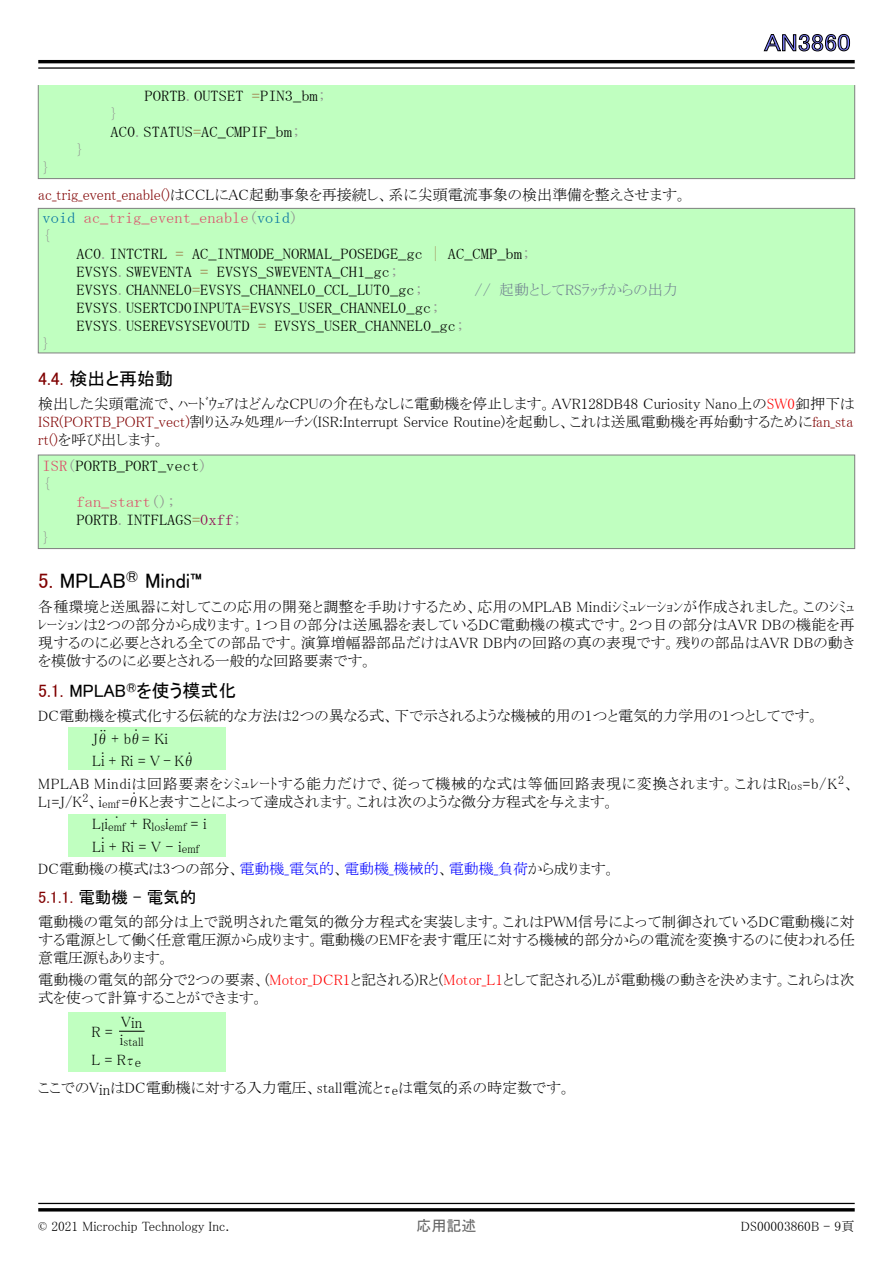
<style>
.page{position:relative;width:893px;height:1263px;background:#fff}
.page>*{position:absolute;margin:0;border:0;box-sizing:border-box;transform-origin:0 0}
.t1{font:24px "MS P Gothic";color:#8080ff;scale:1.1 1}
.t2{font:21px "MS P Gothic";color:#000}
.t3{font:18px "MS P Gothic";color:#000}
.t4{font:16.5px "MS P Gothic";color:#000}
.t5{font:15px/18px "MS P Mincho";color:#000;text-align:justify}
.t6{font:15px/18px "MS Mincho";color:#000;scale:1.1 1}
.t7{font:15px "MS P Mincho";letter-spacing:.045em;color:#000}
.t8{font:15px/18px "MS Mincho";color:#dd4a68;scale:1.1 1}
.t9{font:15px "MS P Mincho";color:#708090}
.t10{font:15px "MS Mincho";color:#909090;scale:1.1 1}
.t11{font:15px "MS P Gothic";color:#646464}
.t12{font:13.5px "MS P Mincho";color:#000}
.t13{font:12px "MS P Mincho";color:#000}
.s1{color:#909090}
.s2{color:#9a6e3a}
.s3{color:#800000}
.s4{color:#0070a0}
.s5{font-family:"MS Mincho"}
.s6{color:#f00}
.s7{color:#dd4a68}
.s8{color:#900050}
.s9{font-size:15px}
.s10{color:#00f}
</style>
<div class="page">
<svg style="left:764px;top:34px;width:86px;height:17px"></svg>
<hr style="left:38px;top:60px;width:817px;height:3px;background:#000">
<hr style="left:38px;top:67px;width:817px;height:2px;background:#000">
<hr style="left:38px;top:1203px;width:817px;height:1px;background:#000">
<hr style="left:38px;top:1208px;width:817px;height:3px;background:#000">
<div style="left:38px;top:208px;width:817px;height:145px;background:#c0ffc0"></div>
<div style="left:38px;top:208px;width:817px;height:145px;border:1px solid #808080"></div>
<div style="left:38px;top:85px;width:817px;height:94px;background:#c0ffc0"></div>
<div style="left:38px;top:85px;width:817px;height:94px;border:1px solid #808080"></div>
<div style="left:38px;top:455px;width:817px;height:94px;background:#c0ffc0"></div>
<div style="left:38px;top:455px;width:817px;height:94px;border:1px solid #808080"></div>
<div style="left:68px;top:727px;width:157px;height:43px;background:#c0ffc0"></div>
<div style="left:68px;top:814px;width:157px;height:43px;background:#c0ffc0"></div>
<div style="left:68px;top:1012px;width:157px;height:59px;background:#c0ffc0"></div>
<svg style="left:119px;top:1031px;width:26px;height:1px"></svg>
<p class="t10" style="left:43px;top:160px;width:9px">}</p>
<p class="t10" style="left:77px;top:142px;width:9px">}</p>
<p class="t6" style="left:145px;top:87px;width:167px">PORTB<span class="s1">.</span>OUTSET <span class="s2">=</span>PIN3_bm<span class="s1">;</span></p>
<p class="t6" style="left:111px;top:105px;width:174px"><span class="s1">}<br></span>AC0<span class="s1">.</span>STATUS<span class="s2">=</span>AC_CMPIF_bm<span class="s1">;</span></p>
<p class="t5" style="left:38px;top:186px;width:650px"><span class="s3">ac_trig_event_enable()</span>はCCLにAC起動事象を再接続し、系に尖頭電流事象の検出準備を整えさせます。</p>
<p class="t8" style="left:43px;top:209px;width:234px"><span class="s4">void</span> ac_trig_event_enable<span class="s1">(</span><span class="s4">void</span><span class="s1">) {</span></p>
<p class="t6" style="left:77px;top:245px;width:414px">AC0<span class="s1">.</span>INTCTRL <span class="s2">=</span> AC_INTMODE_NORMAL_POSEDGE_gc <span class="s2">|</span> AC_CMP_bm<span class="s1">;<br></span>EVSYS<span class="s1">.</span>SWEVENTA <span class="s2">=</span> EVSYS_SWEVENTA_CH1_gc<span class="s1">;<br></span>EVSYS<span class="s1">.</span>CHANNEL0<span class="s2">=</span>EVSYS_CHANNEL0_CCL_LUT0_gc<span class="s1">;</span></p>
<p class="t9" style="left:475px;top:282px;width:205px"><span class="s5">//</span> 起動としてRSﾗｯﾁからの出力</p>
<p class="t10" style="left:43px;top:336px;width:9px">}</p>
<p class="t6" style="left:77px;top:299px;width:354px">EVSYS<span class="s1">.</span>USERTCD0INPUTA<span class="s2">=</span>EVSYS_USER_CHANNEL0_gc<span class="s1">;<br></span>EVSYS<span class="s1">.</span>USEREVSYSEVOUTD <span class="s2">=</span> EVSYS_USER_CHANNEL0_gc<span class="s1">;</span></p>
<h1 class="t1" style="left:764px;top:30px;width:80px">AN3860</h1>
<p class="t3" style="left:38px;top:370px;width:136px"><span class="s3">4.4.</span> 検出と再始動</p>
<p class="t5" style="left:38px;top:395px;width:818px">検出した尖頭電流で、ﾊｰﾄﾞｳｪｱはどんなCPUの介在もなしに電動機を停止します。AVR128DB48 Curiosity Nano上の<span class="s6">SW0</span>釦押下は<span class="s3">ISR(PORTB_PORT_vect)</span>割り込み処理ﾙｰﾁﾝ(ISR:Interrupt Service Routine)を起動し、これは送風電動機を再始動するために<span class="s3">fan_sta rt()</span>を呼び出します。</p>
<p class="t6" style="left:43px;top:457px;width:151px"><span class="s7">ISR</span><span class="s1">(</span>PORTB_PORT_vect<span class="s1">)</span></p>
<p class="t10" style="left:43px;top:476px;width:9px">{</p>
<p class="t8" style="left:77px;top:493px;width:92px">fan_start<span class="s1">();</span></p>
<p class="t6" style="left:77px;top:511px;width:152px">PORTB<span class="s1">.</span>INTFLAGS<span class="s2">=</span><span class="s8">0xff</span><span class="s1">;</span></p>
<p class="t10" style="left:43px;top:530px;width:9px">}</p>
<h2 class="t2" style="left:38px;top:570px;width:165px"><span class="s3">5.</span> MPLAB<sup>®</sup> Mindi™</h2>
<p class="t5" style="left:38px;top:597px;width:818px">各種環境と送風器に対してこの応用の開発と調整を手助けするため、応用のMPLAB Mindiｼﾐｭﾚｰｼｮﾝが作成されました。このｼﾐｭﾚｰｼｮﾝは2つの部分から成ります。1つ目の部分は送風器を表しているDC電動機の模式です。2つ目の部分はAVR DBの機能を再現するのに必要とされる全ての部品です。演算増幅器部品だけはAVR DB内の回路の真の表現です。残りの部品はAVR DBの動きを模倣するのに必要とされる一般的な回路要素です。</p>
<p class="t3" style="left:38px;top:682px;width:200px"><span class="s3">5.1.</span> MPLAB<sup>®</sup>を使う模式化</p>
<p class="t5" style="left:38px;top:707px;width:783px">DC電動機を模式化する伝統的な方法は2つの異なる式、下で示されるような機械的用の1つと電気的力学用の1つとしてです。</p>
<p class="t5" style="left:92px;top:729px;width:77px">Jθ¨ + bθ˙ = Ki</p>
<p class="t5" style="left:92px;top:752px;width:106px">Li˙ + Ri = V - Kθ˙</p>
<p class="t7" style="left:38px;top:776px;width:818px">MPLAB Mindiは回路要素をｼﾐｭﾚｰﾄする能力だけで、従って機械的な式は等価回路表現に変換されます。これはR<sub>los</sub>=b/K<sup>2</sup>、</p>
<p class="t5" style="left:38px;top:792px;width:578px">L<sub>I</sub>=J/K<sup>2</sup>、i<sub>emf</sub> =θ˙ Kと表すことによって達成されます。これは次のような微分方程式を与えます。</p>
<p class="t13" style="left:92px;top:821px;width:116px"><span class="s9">L</span>I<span class="s9">i</span>emf <span class="s9">+ R</span>los<span class="s9">i</span>emf <span class="s9">= i</span></p>
<p class="t5" style="left:38px;top:835px;width:579px;line-height:22.5px;text-indent:54px">Li˙ + Ri = V - i<sub>emf<br></sub>DC電動機の模式は3つの部分、<span class="s10">電動機_電気的</span>、<span class="s10">電動機_機械的</span>、<span class="s10">電動機_負荷</span>から成ります。</p>
<p class="t4" style="left:38px;top:889px;width:159px"><span class="s3">5.1.1.</span> 電動機 - 電気的</p>
<p class="t5" style="left:38px;top:912px;width:818px">電動機の電気的部分は上で説明された電気的微分方程式を実装します。これはPWM信号によって制御されているDC電動機に対する電源として働く任意電圧源から成ります。電動機のEMFを表す電圧に対する機械的部分からの電流を変換するのに使われる任意電圧源もあります。</p>
<p class="t5" style="left:38px;top:971px;width:818px">電動機の電気的部分で2つの要素、(<span class="s6">Motor_DCR1</span>と記される)Rと(<span class="s6">Motor_L1</span>として記される)Lが電動機の動きを決めます。これらは次式を使って計算することができます。</p>
<p class="t5" style="left:116px;top:815px;width:4px">˙</p>
<p class="t5" style="left:121px;top:1014px;width:23px">Vin</p>
<p class="t13" style="left:120px;top:1036px;width:26px"><span class="s9">i</span>stall</p>
<p class="t5" style="left:38px;top:1046px;width:534px;line-height:27.8px;text-indent:53px">L = Rτ<sub>e<br></sub>ここでのVinはDC電動機に対する入力電圧、stall電流とτ<sub>e</sub>は電気的系の時定数です。</p>
<p class="t5" style="left:92px;top:1022px;width:23px">R =</p>
<p class="t12" style="left:38px;top:1219px;width:193px">© 2021 Microchip Technology Inc.</p>
<p class="t11" style="left:416px;top:1218px;width:61px">応用記述</p>
<p class="t12" style="left:741px;top:1219px;width:115px">DS00003860B - 9頁</p>
</div>
